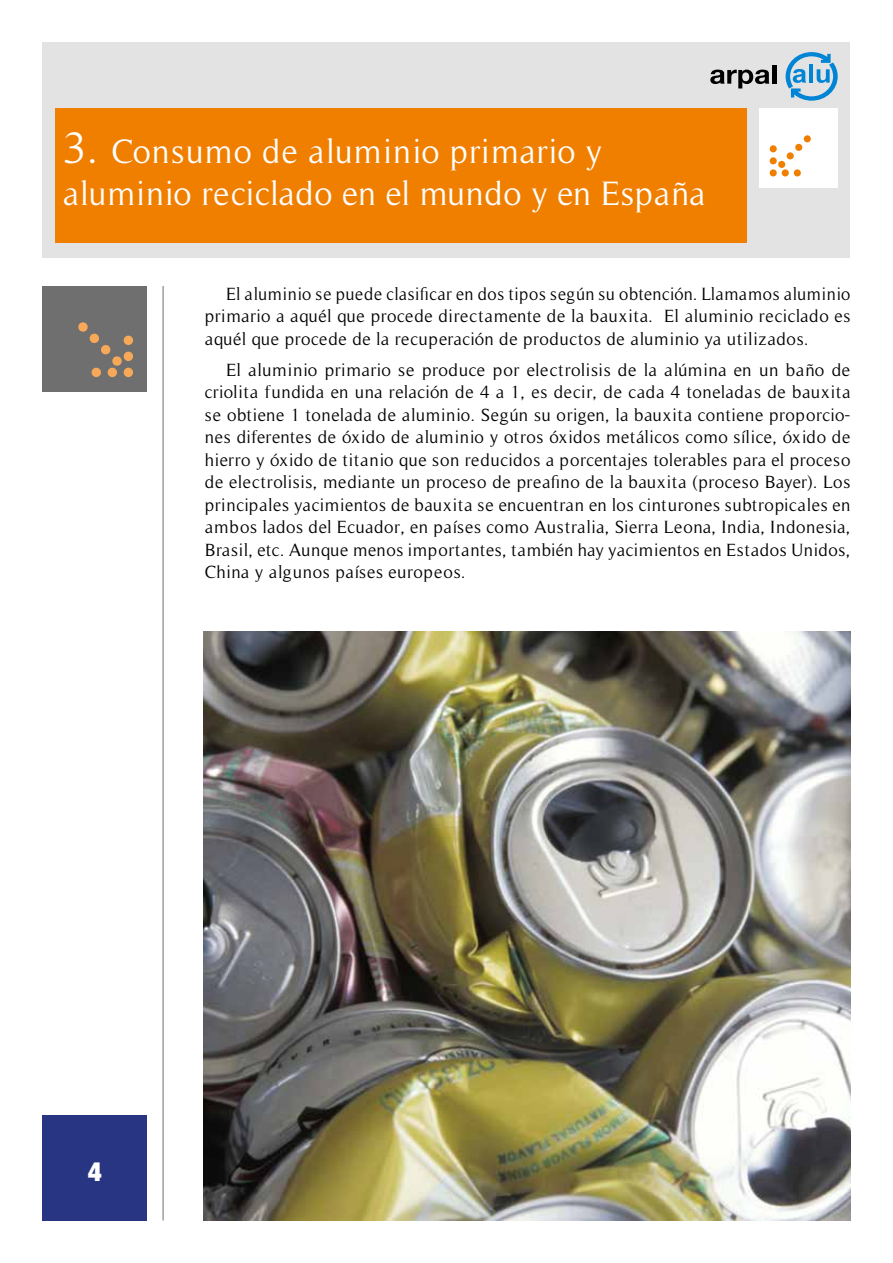
<style>
.page{position:relative;width:893px;height:1263px;background:#fff}
.page>*{position:absolute;margin:0;border:0;box-sizing:border-box;transform-origin:0 0}
.t1{font:34.5px/41.4px "Timeless";letter-spacing:.025em;color:#fff}
.t2{font:900 condensed 27px "Helvetica Neue";color:#fff}
.t3{font:18px/22.5px "Timeless";letter-spacing:.035em;color:#000;text-align:justify}
.s1{font-size:45px}
</style>
<div class="page">
<div style="left:43px;top:1115px;width:104px;height:105px;background:#283583"></div>
<img style="left:204px;top:631px;width:646px;height:589px">
<div style="left:43px;top:43px;width:807px;height:215px;background:#e3e3e3"></div>
<svg style="left:786px;top:52px;width:52px;height:49px"></svg>
<svg style="left:710px;top:70px;width:59px;height:18px"></svg>
<hr style="left:772px;top:65px;width:4px;height:19px;background:#000">
<div style="left:55px;top:108px;width:691px;height:134px;background:#f07f00"></div>
<div style="left:759px;top:108px;width:79px;height:79px;background:#fff"></div>
<div style="left:770px;top:145px;width:7px;height:7px;background:#f07f00;border-radius:50%"></div>
<div style="left:770px;top:157px;width:7px;height:7px;background:#f07f00;border-radius:50%"></div>
<div style="left:770px;top:169px;width:7px;height:7px;background:#f07f00;border-radius:50%"></div>
<div style="left:794px;top:169px;width:7px;height:7px;background:#f07f00;border-radius:50%"></div>
<div style="left:782px;top:169px;width:7px;height:7px;background:#f07f00;border-radius:50%"></div>
<svg style="left:778px;top:135px;width:33px;height:33px"></svg>
<div style="left:43px;top:286px;width:104px;height:105px;background:#706f6f"></div>
<div style="left:124px;top:336px;width:9px;height:9px;background:#f7a859;border-radius:50%"></div>
<div style="left:124px;top:352px;width:9px;height:9px;background:#f7a859;border-radius:50%"></div>
<div style="left:124px;top:368px;width:9px;height:9px;background:#f7a859;border-radius:50%"></div>
<div style="left:92px;top:368px;width:9px;height:9px;background:#f7a859;border-radius:50%"></div>
<div style="left:108px;top:368px;width:9px;height:9px;background:#f7a859;border-radius:50%"></div>
<svg style="left:78px;top:322px;width:44px;height:44px"></svg>
<hr style="left:163px;top:286px;width:1px;height:934px;background:#706f6f">
<h1 class="t1" style="left:63px;top:131px;width:644px"><span class="s1">3.</span> Consumo de aluminio primario y aluminio reciclado en el mundo y en España</h1>
<p class="t3" style="left:205px;top:282px;width:647px;text-indent:21px">El aluminio se puede clasificar en dos tipos según su obtención. Llamamos aluminio primario a aquél que procede directamente de la bauxita. El aluminio reciclado es aquél que procede de la recuperación de productos de aluminio ya utilizados.</p>
<p class="t3" style="left:205px;top:358px;width:647px;text-indent:21px">El aluminio primario se produce por electrolisis de la alúmina en un baño de criolita fundida en una relación de 4 a 1, es decir, de cada 4 toneladas de bauxita se obtiene 1 tonelada de aluminio. Según su origen, la bauxita contiene proporcio&shy;nes diferentes de óxido de aluminio y otros óxidos metálicos como sílice, óxido de hierro y óxido de titanio que son reducidos a porcentajes tolerables para el proceso de electrolisis, mediante un proceso de preafino de la bauxita (proceso Bayer). Los principales yacimientos de bauxita se encuentran en los cinturones subtropicales en ambos lados del Ecuador, en países como Australia, Sierra Leona, India, Indonesia, Brasil, etc. Aunque menos importantes, también hay yacimientos en Estados Unidos, China y algunos países europeos.</p>
<h2 class="t2" style="left:88px;top:1149px;width:16px">4</h2>
</div>
